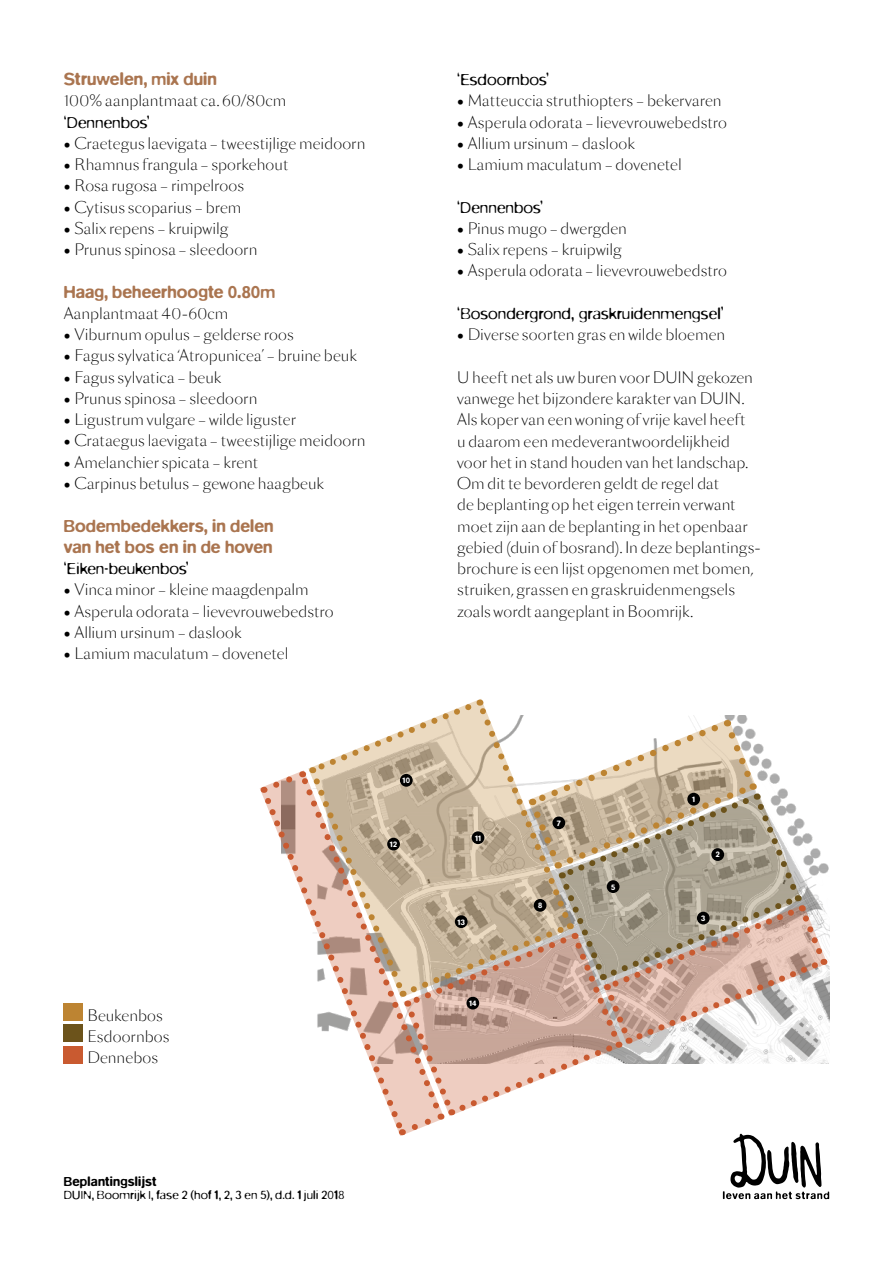
<style>
.page{position:relative;width:893px;height:1263px;background:#fff}
.page>*{position:absolute;margin:0;border:0;box-sizing:border-box;transform-origin:0 0}
.t1{font:300 18px "Blur OT";color:#000}
.t2{font:500 18px/21.3px "Blur OT";letter-spacing:.005em;color:#aa7550}
.t3{font:300 15px/21.3px "Sang Bleu BP Sans";letter-spacing:.005em;color:#000}
.t4{font:300 13.5px "Blur OT";letter-spacing:.01em;color:#000}
.t5{font:500 13.5px "Blur OT";letter-spacing:.015em;color:#000}
.t6{font:500 8.1px "Blur OT";letter-spacing:.03em;color:#fff}
</style>
<div class="page">
<svg style="left:310px;top:699px;width:519px;height:500px"></svg>
<div style="left:64px;top:1003px;width:19px;height:17px;background:#bd8432"></div>
<div style="left:64px;top:1046px;width:19px;height:17px;background:#c95a30"></div>
<div style="left:64px;top:1025px;width:19px;height:17px;background:#6c531b"></div>
<svg style="left:260px;top:768px;width:186px;height:370px"></svg>
<div style="left:400px;top:774px;width:13px;height:13px;background:#000;border-radius:50%"></div>
<div style="left:387px;top:838px;width:13px;height:12px;background:#000;border-radius:50%"></div>
<div style="left:472px;top:831px;width:12px;height:13px;background:#000;border-radius:50%"></div>
<div style="left:455px;top:915px;width:13px;height:13px;background:#000;border-radius:50%"></div>
<div style="left:534px;top:899px;width:12px;height:13px;background:#000;border-radius:50%"></div>
<div style="left:466px;top:997px;width:13px;height:12px;background:#000;border-radius:50%"></div>
<div style="left:607px;top:880px;width:12px;height:13px;background:#000;border-radius:50%"></div>
<div style="left:552px;top:816px;width:13px;height:13px;background:#000;border-radius:50%"></div>
<div style="left:687px;top:793px;width:13px;height:12px;background:#000;border-radius:50%"></div>
<div style="left:711px;top:848px;width:13px;height:13px;background:#000;border-radius:50%"></div>
<div style="left:697px;top:912px;width:13px;height:12px;background:#000;border-radius:50%"></div>
<p class="t2" style="left:64px;top:68px;width:155px">Struwelen, mix duin</p>
<p class="t3" style="left:64px;top:90px;width:224px">100% aanplantmaat ca. 60/80cm</p>
<p class="t1" style="left:64px;top:113px;width:87px">‘Dennenbos’</p>
<p class="t3" style="left:64px;top:132px;width:303px">• Craetegus laevigata – tweestijlige meidoorn</p>
<p class="t3" style="left:64px;top:154px;width:226px">• Rhamnus frangula – sporkehout</p>
<p class="t3" style="left:64px;top:175px;width:182px">• Rosa rugosa – rimpelroos</p>
<p class="t3" style="left:64px;top:196px;width:179px">• Cytisus scoparius – brem</p>
<p class="t3" style="left:64px;top:217px;width:166px">• Salix repens – kruipwilg</p>
<p class="t3" style="left:64px;top:239px;width:195px">• Prunus spinosa – sleedoorn</p>
<p class="t2" style="left:64px;top:281px;width:213px">Haag, beheerhoogte 0.80m</p>
<p class="t3" style="left:64px;top:302px;width:166px">Aanplantmaat 40-60cm</p>
<p class="t3" style="left:64px;top:324px;width:232px">• Viburnum opulus – gelderse roos</p>
<p class="t3" style="left:64px;top:345px;width:294px">• Fagus sylvatica ‘Atropunicea’ – bruine beuk</p>
<p class="t3" style="left:64px;top:366px;width:159px">• Fagus sylvatica – beuk</p>
<p class="t3" style="left:64px;top:387px;width:195px">• Prunus spinosa – sleedoorn</p>
<p class="t3" style="left:64px;top:409px;width:234px">• Ligustrum vulgare – wilde liguster</p>
<p class="t3" style="left:64px;top:430px;width:303px">• Crataegus laevigata – tweestijlige meidoorn</p>
<p class="t3" style="left:64px;top:451px;width:196px">• Amelanchier spicata – krent</p>
<p class="t3" style="left:64px;top:472px;width:262px">• Carpinus betulus – gewone haagbeuk</p>
<p class="t2" style="left:64px;top:515px;width:211px">Bodembedekkers, in delen van het bos en in de hoven</p>
<p class="t1" style="left:64px;top:559px;width:126px">‘Eiken-beukenbos’</p>
<p class="t3" style="left:64px;top:579px;width:246px">• Vinca minor – kleine maagdenpalm</p>
<p class="t3" style="left:64px;top:600px;width:271px">• Asperula odorata – lievevrouwebedstro</p>
<p class="t3" style="left:64px;top:621px;width:179px">• Allium ursinum – daslook</p>
<p class="t3" style="left:64px;top:642px;width:226px">• Lamium maculatum – dovenetel</p>
<p class="t6" style="left:403px;top:776px;width:9px">10</p>
<p class="t6" style="left:390px;top:839px;width:9px">12</p>
<p class="t3" style="left:88px;top:1004px;width:83px">Beukenbos<br>Esdoornbos<br>Dennebos</p>
<p class="t5" style="left:64px;top:1173px;width:94px">Beplantingslijst</p>
<p class="t4" style="left:64px;top:1188px;width:282px">DUIN, Boomrijk I, fase 2 (hof 1, 2, 3 en 5), d.d. 1 juli 2018</p>
<p class="t1" style="left:457px;top:70px;width:93px">‘Esdoornbos’</p>
<p class="t3" style="left:457px;top:90px;width:266px">• Matteuccia struthiopters – bekervaren</p>
<p class="t3" style="left:457px;top:111px;width:271px">• Asperula odorata – lievevrouwebedstro</p>
<p class="t3" style="left:457px;top:132px;width:179px">• Allium ursinum – daslook</p>
<p class="t3" style="left:457px;top:154px;width:226px">• Lamium maculatum – dovenetel</p>
<p class="t1" style="left:457px;top:198px;width:87px">‘Dennenbos’</p>
<p class="t3" style="left:457px;top:217px;width:171px">• Pinus mugo – dwergden</p>
<p class="t3" style="left:457px;top:239px;width:166px">• Salix repens – kruipwilg</p>
<p class="t3" style="left:457px;top:260px;width:271px">• Asperula odorata – lievevrouwebedstro</p>
<p class="t1" style="left:457px;top:304px;width:268px">‘Bosondergrond, graskruidenmengsel’</p>
<p class="t3" style="left:457px;top:324px;width:270px">• Diverse soorten gras en wilde bloemen</p>
<p class="t3" style="left:457px;top:366px;width:305px">U heeft net als uw buren voor DUIN gekozen vanwege het bijzondere karakter van DUIN.<br>Als koper van een woning of vrije kavel heeft<br>u daarom een medeverantwoordelijkheid voor het in stand houden van het landschap.<br>Om dit te bevorderen geldt de regel dat<br>de beplanting op het eigen terrein verwant moet zijn aan de beplanting in het openbaar gebied (duin of bosrand). In deze beplantings&shy;brochure is een lijst opgenomen met bomen, struiken, grassen en graskruidenmengsels zoals wordt aangeplant in Boomrijk.</p>
<p class="t6" style="left:475px;top:833px;width:7px">11</p>
<p class="t6" style="left:458px;top:917px;width:9px">13</p>
<p class="t6" style="left:469px;top:998px;width:9px">14</p>
<p class="t6" style="left:557px;top:818px;width:6px">7</p>
<p class="t6" style="left:538px;top:901px;width:6px">8</p>
<p class="t6" style="left:611px;top:882px;width:6px">5</p>
<p class="t6" style="left:692px;top:794px;width:4px">1</p>
<p class="t6" style="left:716px;top:850px;width:6px">2</p>
<p class="t6" style="left:701px;top:913px;width:6px">3</p>
</div>
